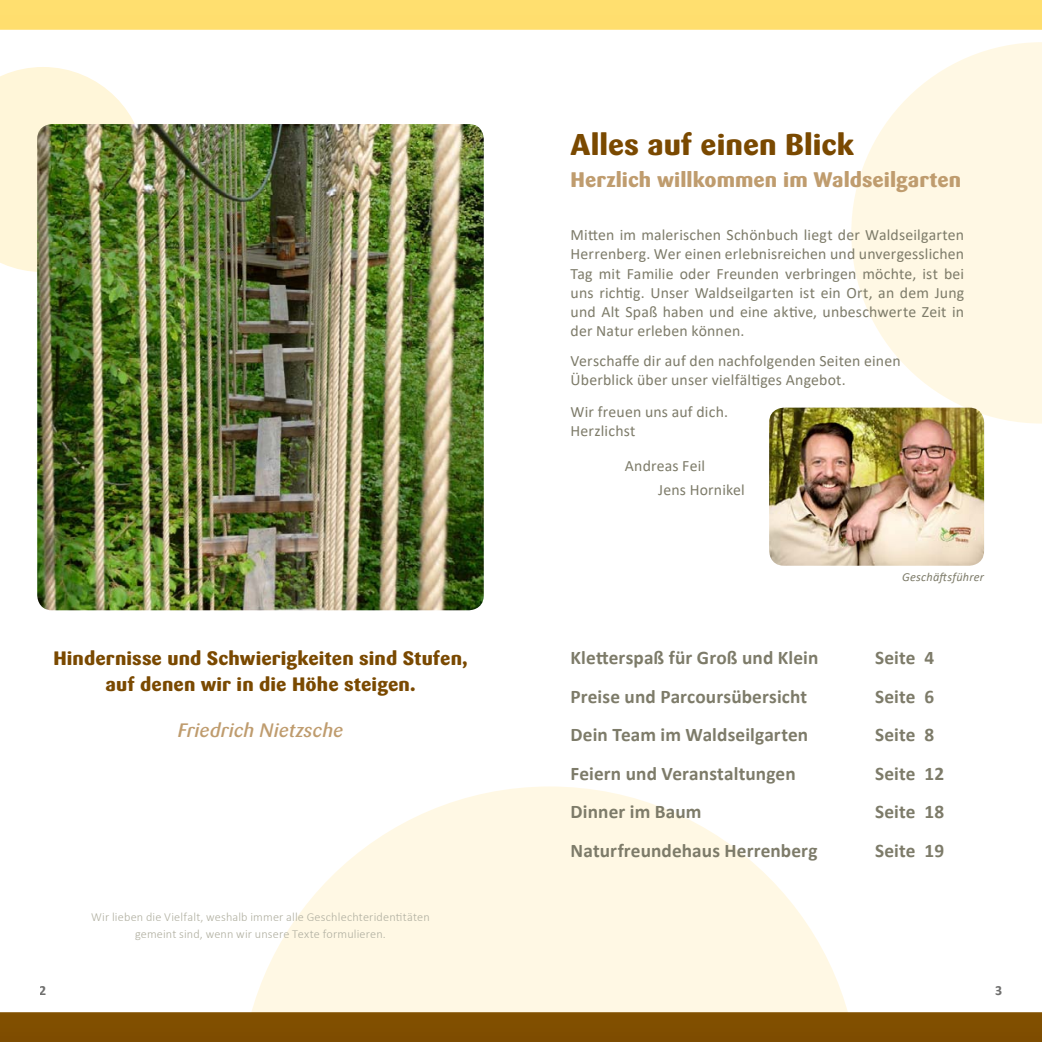
<style>
.page{position:relative;width:1042px;height:1042px;background:#fff}
.page>*{position:absolute;margin:0;border:0;box-sizing:border-box;transform-origin:0 0}
.t1{font:800 29.75px "Sari";color:#7a4900}
.t2{font:800 20.82px "Sari";color:#bf9c6e}
.t3{font:700 19.25px "Calibri";letter-spacing:.005em;color:#7d7b69}
.t4{font:800 19.25px/26.2px "Sari";letter-spacing:.005em;color:#7a4900;text-align:center}
.t5{font:italic 500 19.25px "Sari";letter-spacing:.005em;color:#bf9c6e}
.t6{font:15.75px/19.2px "Calibri";letter-spacing:.01em;color:#7d7b69}
.t7{font:700 14px "Calibri";color:#6f6f6e}
.t8{font:300 12.25px/16.6px "Calibri";letter-spacing:.015em;color:#b1b0a1;text-align:center}
.t9{font:italic 12.25px "Calibri";letter-spacing:.02em;color:#7d7b69}
</style>
<div class="page">
<img style="left:0;top:0;width:1042px;height:1042px">
<h1 class="t1" style="left:570px;top:126px;width:285px">Alles auf einen Blick</h1>
<h2 class="t2" style="left:570px;top:167px;width:392px">Herzlich willkommen im Waldseilgarten</h2>
<p class="t6" style="left:570px;top:225px;width:395px;text-align:justify">Mitten im malerischen Schönbuch liegt der Waldseilgarten Herrenberg. Wer einen erlebnisreichen und unvergesslichen Tag mit Familie oder Freunden verbringen möchte, ist bei uns richtig. Unser Waldseilgarten ist ein Ort, an dem Jung und Alt Spaß haben und eine aktive, unbeschwerte Zeit in der Natur erleben können.</p>
<p class="t6" style="left:570px;top:351px;width:331px">Verschaffe dir auf den nachfolgenden Seiten einen<br>Überblick über unser vielfältiges Angebot.</p>
<p class="t6" style="left:570px;top:401px;width:159px">Wir freuen uns auf dich.<br>Herzlichst</p>
<p class="t6" style="left:658px;top:453px;width:88px;line-height:24.2px;text-indent:-33px">Andreas Feil<br>Jens Hornikel</p>
<p class="t4" style="left:53px;top:645px;width:416px">Hindernisse und Schwierigkeiten sind Stufen, auf denen wir in die Höhe steigen.</p>
<p class="t5" style="left:178px;top:718px;width:167px">Friedrich Nietzsche</p>
<p class="t8" style="left:91px;top:909px;width:340px">Wir lieben die Vielfalt, weshalb immer alle Geschlechteridentitäten gemeint sind, wenn wir unsere Texte formulieren.</p>
<p class="t9" style="left:902px;top:568px;width:83px">Geschäftsführer</p>
<p class="t3" style="left:570px;top:644px;width:249px">Kletterspaß für Groß und Klein</p>
<p class="t3" style="left:875px;top:644px;width:61px">Seite 4</p>
<p class="t3" style="left:570px;top:683px;width:238px">Preise und Parcoursübersicht</p>
<p class="t3" style="left:875px;top:683px;width:61px">Seite 6</p>
<p class="t3" style="left:570px;top:721px;width:239px">Dein Team im Waldseilgarten</p>
<p class="t3" style="left:875px;top:721px;width:61px">Seite 8</p>
<p class="t3" style="left:570px;top:760px;width:227px">Feiern und Veranstaltungen</p>
<p class="t3" style="left:875px;top:760px;width:71px">Seite 12</p>
<p class="t3" style="left:570px;top:798px;width:132px">Dinner im Baum</p>
<p class="t3" style="left:875px;top:798px;width:71px">Seite 18</p>
<p class="t3" style="left:570px;top:837px;width:248px">Naturfreundehaus Herrenberg</p>
<p class="t3" style="left:875px;top:837px;width:70px">Seite 19</p>
<p class="t7" style="left:40px;top:981px;width:9px">2</p>
<p class="t7" style="left:995px;top:981px;width:9px">3</p>
</div>
